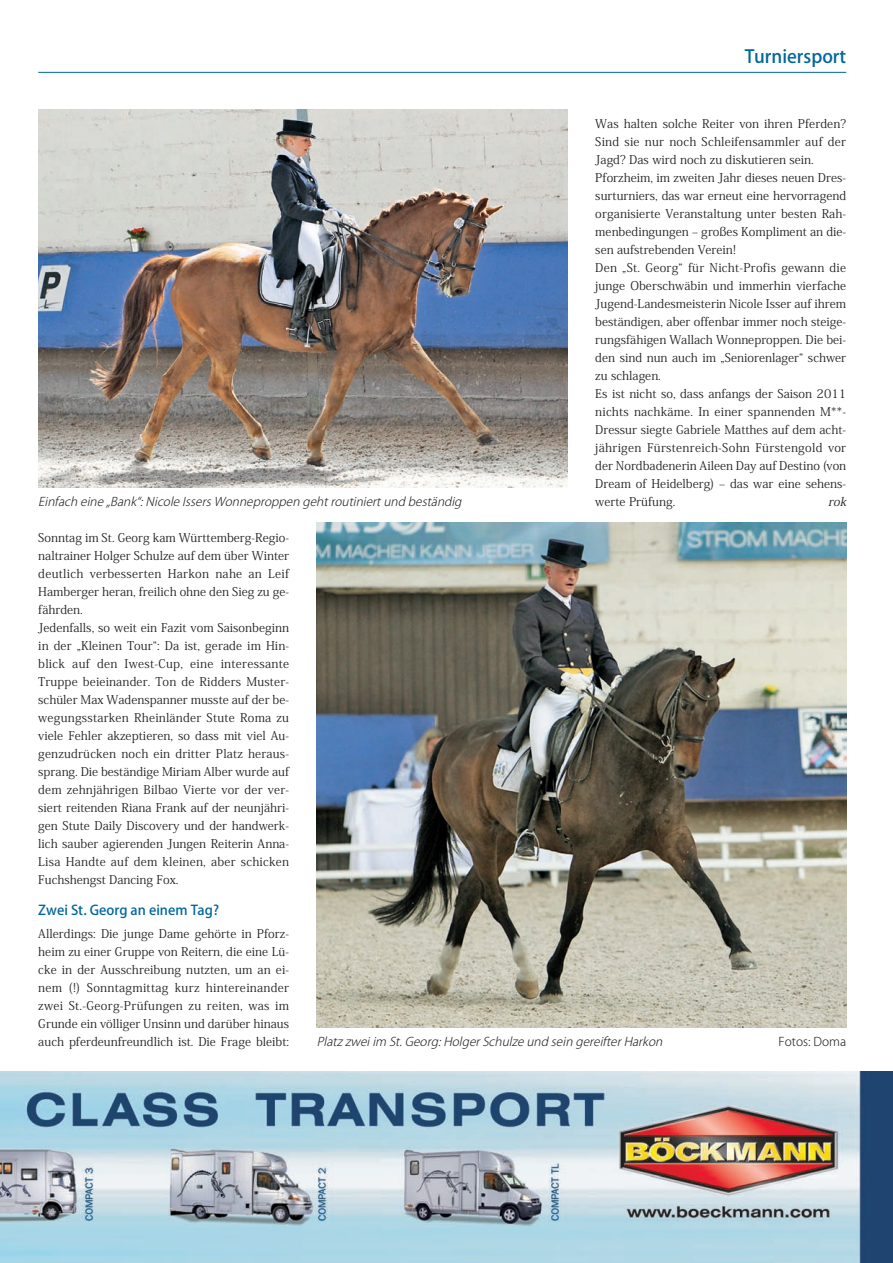
<style>
.page{position:relative;width:893px;height:1263px;background:#fff}
.page>*{position:absolute;margin:0;border:0;box-sizing:border-box;transform-origin:0 0}
.t1{font:500 18px "Koz Go Pro";color:#00679d}
.t2{font:500 13.5px "Koz Go Pro";color:#00679d}
.t3{font:12px/18px "Koz Min Pro";letter-spacing:.005em;color:#231f20}
.t4{font:italic 300 12px "Koz Go Pro";color:#231f20}
.t5{font:300 12px "Koz Go Pro";color:#231f20}
.t6{font:italic 12px "Koz Min Pro";color:#231f20}
</style>
<div class="page">
<hr style="left:38px;top:72px;width:808px;height:1px;background:#00679d">
<img style="left:0;top:1071px;width:893px;height:192px">
<img style="left:317px;top:523px;width:529px;height:505px">
<img style="left:38px;top:110px;width:530px;height:378px">
<h1 class="t1" style="left:745px;top:47px;width:103px">Turniersport</h1>
<p class="t3" style="left:595px;top:114px;width:252px">Was halten solche Reiter von ihren Pferden?<br>Sind sie nur noch Schleifensammler auf der Jagd? Das wird noch zu diskutieren sein.<br>Pforzheim, im zweiten Jahr dieses neuen Dres&shy;surturniers, das war erneut eine hervorragend organisierte Veranstaltung unter besten Rah&shy;menbedingungen ‒ großes Kompliment an die&shy;sen aufstrebenden Verein!<br>Den „St. Georg“ für Nicht-Profis gewann die junge Oberschwäbin und immerhin vierfache Jugend-Landesmeisterin Nicole Isser auf ihrem beständigen, aber offenbar immer noch steige&shy;rungsfähigen Wallach Wonneproppen. Die bei&shy;den sind nun auch im „Seniorenlager“ schwer zu schlagen.<br>Es ist nicht so, dass anfangs der Saison 2011 nichts nachkäme. In einer spannenden M**- Dressur siegte Gabriele Matthes auf dem acht&shy;jährigen Fürstenreich-Sohn Fürstengold vor der Nordbadenerin Aileen Day auf Destino (von Dream of Heidelberg) ‒ das war eine sehens-</p>
<p class="t4" style="left:38px;top:495px;width:427px">Einfach eine „Bank“:Nicole Issers Wonneproppen gehtroutiniertund beständig</p>
<p class="t3" style="left:595px;top:492px;width:82px">werte Prüfung.</p>
<p class="t6" style="left:828px;top:495px;width:22px">rok</p>
<p class="t3" style="left:38px;top:528px;width:252px">Sonntag im St. Georg kam Württemberg-Regio&shy;naltrainer Holger Schulze auf dem über Winter deutlich verbesserten Harkon nahe an Leif Hamberger heran, freilich ohne den Sieg zu ge&shy;fährden.<br>Jedenfalls, so weit ein Fazit vom Saisonbeginn in der „Kleinen Tour“: Da ist, gerade im Hin&shy;blick auf den Iwest-Cup, eine interessante Truppe beieinander. Ton de Ridders Muster&shy;schüler Max Wadenspanner musste auf der be&shy;wegungsstarken Rheinländer Stute Roma zu viele Fehler akzeptieren, so dass mit viel Au&shy;genzudrücken noch ein dritter Platz heraus&shy;sprang. Die beständige Miriam Alber wurde auf dem zehnjährigen Bilbao Vierte vor der ver&shy;siert reitenden Riana Frank auf der neunjähri&shy;gen Stute Daily Discovery und der handwerk&shy;lich sauber agierenden Jungen Reiterin Anna-Lisa Handte auf dem kleinen, aber schicken Fuchshengst Dancing Fox.</p>
<p class="t2" style="left:38px;top:903px;width:182px">Zwei St. Georg an einem Tag?</p>
<p class="t3" style="left:38px;top:924px;width:252px;text-align:justify">Allerdings: Die junge Dame gehörte in Pforz&shy;heim zu einer Gruppe von Reitern, die eine Lü&shy;cke in der Ausschreibung nutzten, um an ei&shy;nem (!) Sonntagmittag kurz hintereinander zwei St.-Georg-Prüfungen zu reiten, was im Grunde ein völliger Unsinn und darüber hinaus auch pferdeunfreundlich ist. Die Frage bleibt:</p>
<p class="t4" style="left:317px;top:1035px;width:350px">Platz zweiim St.Georg:HolgerSchulze und sein gereifterHarkon</p>
<p class="t5" style="left:778px;top:1035px;width:69px">Fotos: Doma</p>
</div>
